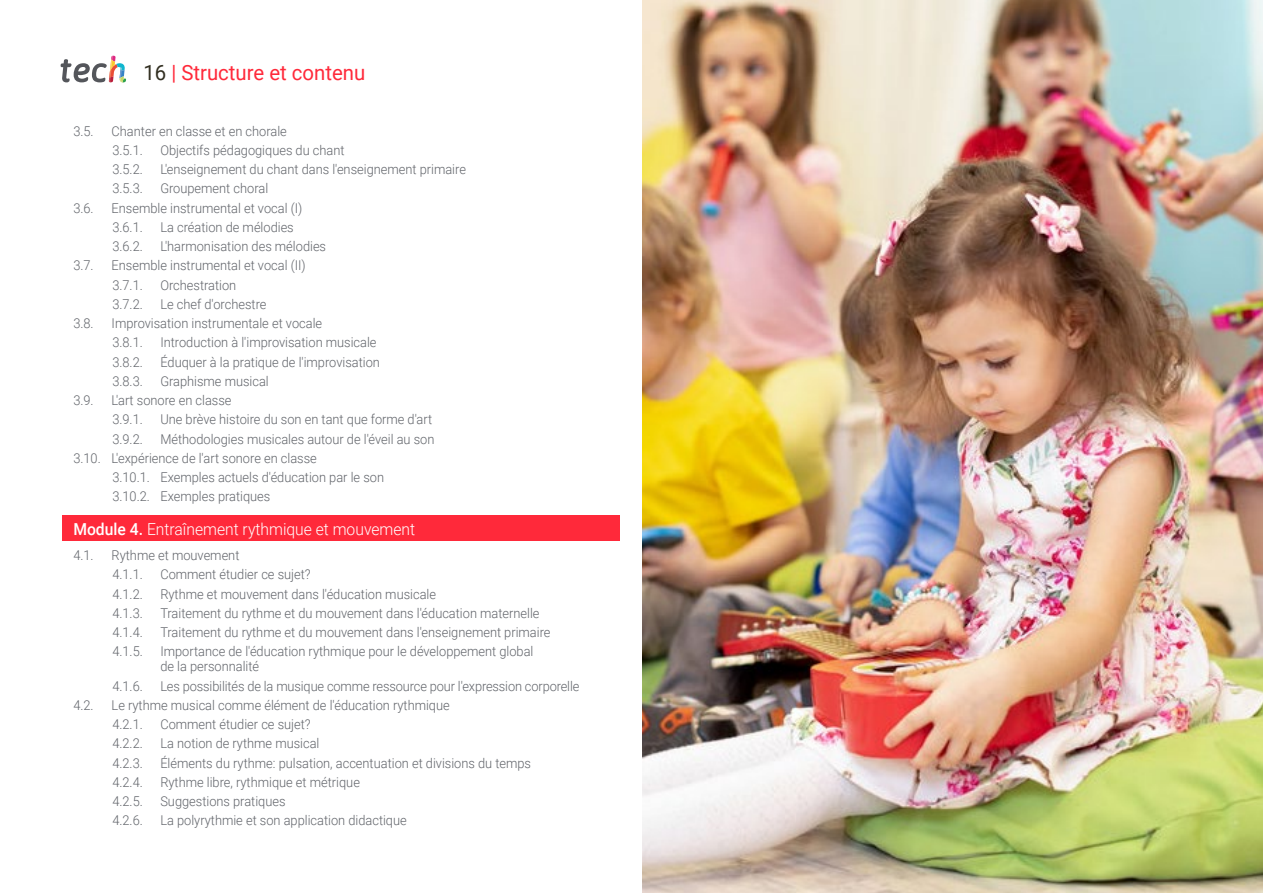
<style>
.page{position:relative;width:1263px;height:893px;background:#fff}
.page>*{position:absolute;margin:0;border:0;box-sizing:border-box;transform-origin:0 0}
.t1{font:21px "Roboto";color:#ff293a}
.t2{font:300 16.5px "Roboto";color:#fff;scale:.95 1}
.t3{font:300 13.5px/19.2px "Roboto";color:#61646a;scale:.95 1}
.s1{color:#312e20}
.s2{font-weight:500}
</style>
<div class="page">
<svg style="left:61px;top:56px;width:65px;height:27px"></svg>
<div style="left:62px;top:516px;width:558px;height:25px;background:#ff293a"></div>
<img style="left:642px;top:0;width:621px;height:893px">
<h1 class="t1" style="left:144px;top:57px;width:223px"><span class="s1">16</span> | Structure et contenu</h1>
<p class="t3" style="left:73px;top:121px;width:23px">3.5.</p>
<p class="t3" style="left:112px;top:121px;width:186px">Chanter en classe et en chorale<br>3.5.1.</p>
<p class="t3" style="left:160px;top:140px;width:195px">Objectifs pédagogiques du chant</p>
<p class="t3" style="left:112px;top:159px;width:34px">3.5.2.</p>
<p class="t3" style="left:160px;top:159px;width:323px">L'enseignement du chant dans l'enseignement primaire</p>
<p class="t3" style="left:112px;top:178px;width:34px">3.5.3.</p>
<p class="t3" style="left:160px;top:178px;width:115px">Groupement choral</p>
<p class="t3" style="left:73px;top:198px;width:23px">3.6.</p>
<p class="t3" style="left:112px;top:198px;width:202px">Ensemble instrumental et vocal (I)<br>3.6.1.</p>
<p class="t3" style="left:160px;top:217px;width:142px">La création de mélodies</p>
<p class="t3" style="left:112px;top:236px;width:34px">3.6.2.</p>
<p class="t3" style="left:160px;top:236px;width:176px">L'harmonisation des mélodies</p>
<p class="t3" style="left:73px;top:255px;width:23px">3.7.</p>
<p class="t3" style="left:112px;top:255px;width:206px">Ensemble instrumental et vocal (II)<br>3.7.1.</p>
<p class="t3" style="left:160px;top:275px;width:81px">Orchestration</p>
<p class="t3" style="left:112px;top:294px;width:34px">3.7.2.</p>
<p class="t3" style="left:160px;top:294px;width:113px">Le chef d'orchestre</p>
<p class="t3" style="left:73px;top:313px;width:23px">3.8.</p>
<p class="t3" style="left:112px;top:313px;width:223px">Improvisation instrumentale et vocale<br>3.8.1.</p>
<p class="t3" style="left:160px;top:332px;width:229px">Introduction à l'improvisation musicale</p>
<p class="t3" style="left:112px;top:352px;width:34px">3.8.2.</p>
<p class="t3" style="left:160px;top:352px;width:233px">Éduquer à la pratique de l'improvisation</p>
<p class="t3" style="left:112px;top:371px;width:34px">3.8.3.</p>
<p class="t3" style="left:160px;top:371px;width:116px">Graphisme musical</p>
<p class="t3" style="left:73px;top:390px;width:23px">3.9.</p>
<p class="t3" style="left:112px;top:390px;width:128px">L'art sonore en classe<br>3.9.1.</p>
<p class="t3" style="left:160px;top:409px;width:288px">Une brève histoire du son en tant que forme d'art</p>
<p class="t3" style="left:112px;top:429px;width:34px">3.9.2.</p>
<p class="t3" style="left:160px;top:429px;width:290px">Méthodologies musicales autour de l'éveil au son</p>
<p class="t3" style="left:73px;top:448px;width:258px">3.10. L'expérience de l'art sonore en classe</p>
<p class="t3" style="left:112px;top:467px;width:287px">3.10.1. Exemples actuels d'éducation par le son</p>
<p class="t3" style="left:112px;top:486px;width:168px">3.10.2. Exemples pratiques</p>
<p class="t2" style="left:73px;top:517px;width:361px"><span class="s2">Module 4.</span> Entraînement rythmique et mouvement</p>
<p class="t3" style="left:73px;top:545px;width:23px">4.1.</p>
<p class="t3" style="left:112px;top:545px;width:136px">Rythme et mouvement<br>4.1.1.</p>
<p class="t3" style="left:160px;top:564px;width:160px">Comment étudier ce sujet?</p>
<p class="t3" style="left:112px;top:584px;width:34px">4.1.2.</p>
<p class="t3" style="left:160px;top:584px;width:292px">Rythme et mouvement dans l'éducation musicale</p>
<p class="t3" style="left:112px;top:603px;width:34px">4.1.3.</p>
<p class="t3" style="left:160px;top:603px;width:401px">Traitement du rythme et du mouvement dans l'éducation maternelle</p>
<p class="t3" style="left:112px;top:622px;width:34px">4.1.4.</p>
<p class="t3" style="left:160px;top:622px;width:412px">Traitement du rythme et du mouvement dans l'enseignement primaire</p>
<p class="t3" style="left:112px;top:641px;width:34px">4.1.5.</p>
<p class="t3" style="left:160px;top:644px;width:394px;line-height:15px">Importance de l'éducation rythmique pour le développement global de la personnalité</p>
<p class="t3" style="left:112px;top:676px;width:34px">4.1.6.</p>
<p class="t3" style="left:160px;top:676px;width:443px">Les possibilités de la musique comme ressource pour l'expression corporelle</p>
<p class="t3" style="left:73px;top:695px;width:23px">4.2.</p>
<p class="t3" style="left:112px;top:695px;width:357px">Le rythme musical comme élément de l'éducation rythmique<br>4.2.1.</p>
<p class="t3" style="left:160px;top:714px;width:160px">Comment étudier ce sujet?</p>
<p class="t3" style="left:112px;top:733px;width:34px">4.2.2.</p>
<p class="t3" style="left:160px;top:733px;width:169px">La notion de rythme musical</p>
<p class="t3" style="left:112px;top:753px;width:34px">4.2.3.</p>
<p class="t3" style="left:160px;top:753px;width:392px">Éléments du rythme: pulsation, accentuation et divisions du temps</p>
<p class="t3" style="left:112px;top:772px;width:34px">4.2.4.</p>
<p class="t3" style="left:160px;top:772px;width:212px">Rythme libre, rythmique et métrique</p>
<p class="t3" style="left:112px;top:791px;width:34px">4.2.5.</p>
<p class="t3" style="left:160px;top:791px;width:133px">Suggestions pratiques</p>
<p class="t3" style="left:112px;top:810px;width:34px">4.2.6.</p>
<p class="t3" style="left:160px;top:810px;width:261px">La polyrythmie et son application didactique</p>
</div>
